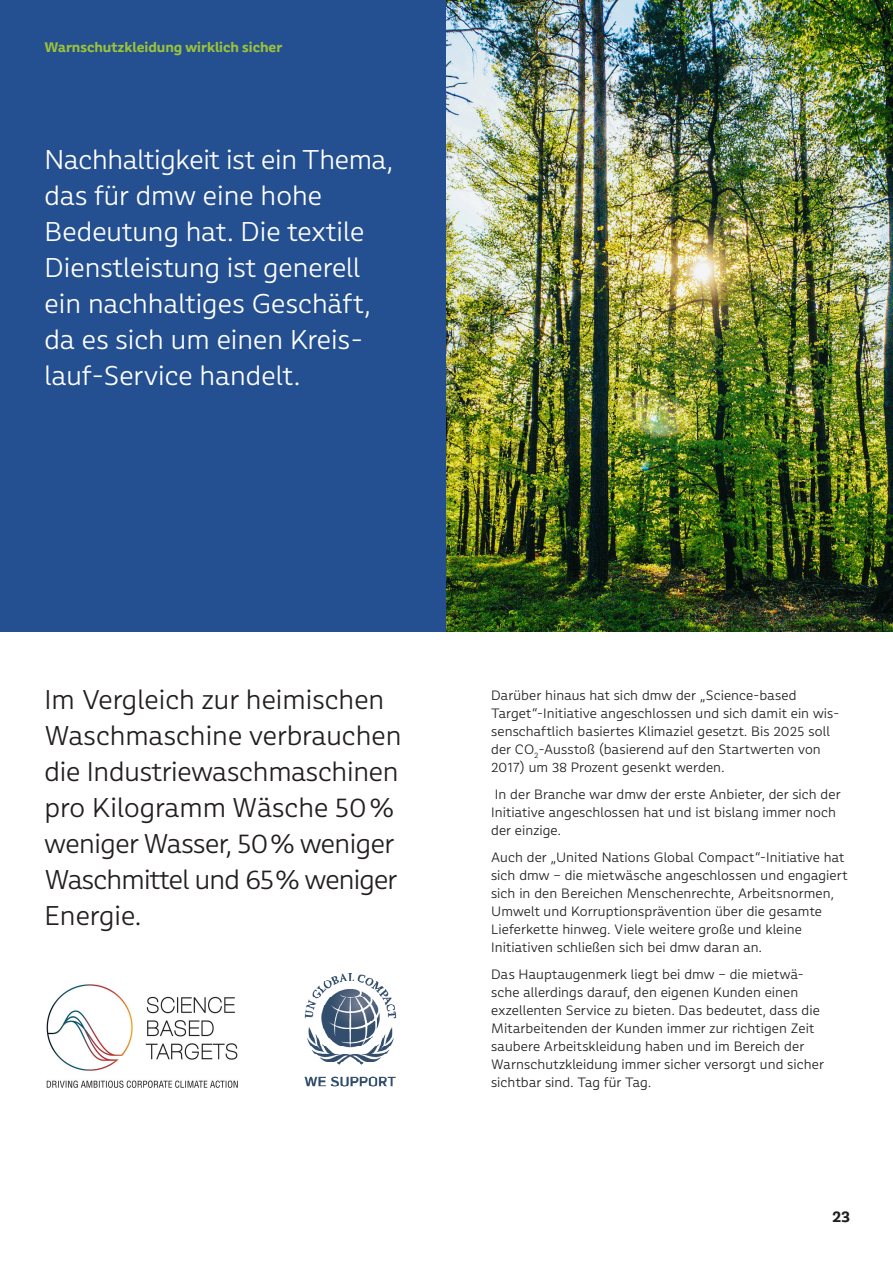
<style>
.page{position:relative;width:893px;height:1263px;background:#fff}
.page>*{position:absolute;margin:0;border:0;box-sizing:border-box;transform-origin:0 0}
.Intro{font:300 27px/36px "Rumiko Clear";color:#fff}
.Intro-2{font:300 27px/36px "Rumiko Clear";letter-spacing:-.005em;color:#231f20}
.Produkt{font:700 15px "Rumiko Clear";color:#9ac23b}
.t1{font:700 15px "Rumiko Clear";color:#231f20}
.Copy{font:300 13.5px/18px "Rumiko Clear";letter-spacing:.01em;color:#231f20}
.Kategorie{font:700 13.5px "Rumiko Clear";color:#9ac23b}
</style>
<div class="page">
<img style="left:46px;top:984px;width:192px;height:104px">
<img style="left:304px;top:973px;width:93px;height:114px">
<div style="left:0;top:0;width:446px;height:631px;background:#244f90"></div>
<img style="left:446px;top:0;width:447px;height:631px">
<p class="Kategorie" style="left:45px;top:38px;width:239px">Warnschutzkleidung wirklich sicher</p>
<p class="Intro" style="left:45px;top:142px;width:350px">Nachhaltigkeit ist ein Thema, das für dmw eine hohe<br>Bedeutung hat. Die textile<br>Dienstleistung ist generell ein nachhaltiges Geschäft, da es sich um einen Kreis&shy;lauf-Service handelt.</p>
<p class="Produkt" style="left:812px;top:46px;width:19px">23</p>
<p class="Intro-2" style="left:45px;top:682px;width:358px">Im Vergleich zur heimischen<br>Waschmaschine verbrauchen die Industriewaschmaschinen pro Kilogramm Wäsche 50 % weniger Wasser, 50 % weniger<br>Waschmittel und 65 % weniger<br>Energie.</p>
<p class="Copy" style="left:491px;top:686px;width:349px">Darüber hinaus hat sich dmw der „Science-based Target“-Initiative angeschlossen und sich damit ein wis&shy;senschaftlich basiertes Klimaziel gesetzt. Bis 2025 soll der CO<sub>2</sub>-Ausstoß (basierend auf den Startwerten von 2017) um 38 Prozent gesenkt werden.</p>
<p class="Copy" style="left:491px;top:785px;width:351px">In der Branche war dmw der erste Anbieter, der sich der<br>Initiative angeschlossen hat und ist bislang immer noch der einzige.</p>
<p class="Copy" style="left:491px;top:848px;width:358px">Auch der „United Nations Global Compact“-Initiative hat sich dmw – die mietwäsche angeschlossen und engagiert sich in den Bereichen Menschenrechte, Arbeitsnormen, Umwelt und Korruptionsprävention über die gesamte Lieferkette hinweg. Viele weitere große und kleine Initiativen schließen sich bei dmw daran an.</p>
<p class="Copy" style="left:491px;top:965px;width:334px">Das Hauptaugenmerk liegt bei dmw – die mietwä&shy;sche allerdings darauf, den eigenen Kunden einen exzellenten Service zu bieten. Das bedeutet, dass die Mitarbeitenden der Kunden immer zur richtigen Zeit saubere Arbeitskleidung haben und im Bereich der Warnschutzkleidung immer sicher versorgt und sicher sichtbar sind. Tag für Tag.</p>
<p class="t1" style="left:832px;top:1207px;width:19px">23</p>
</div>
